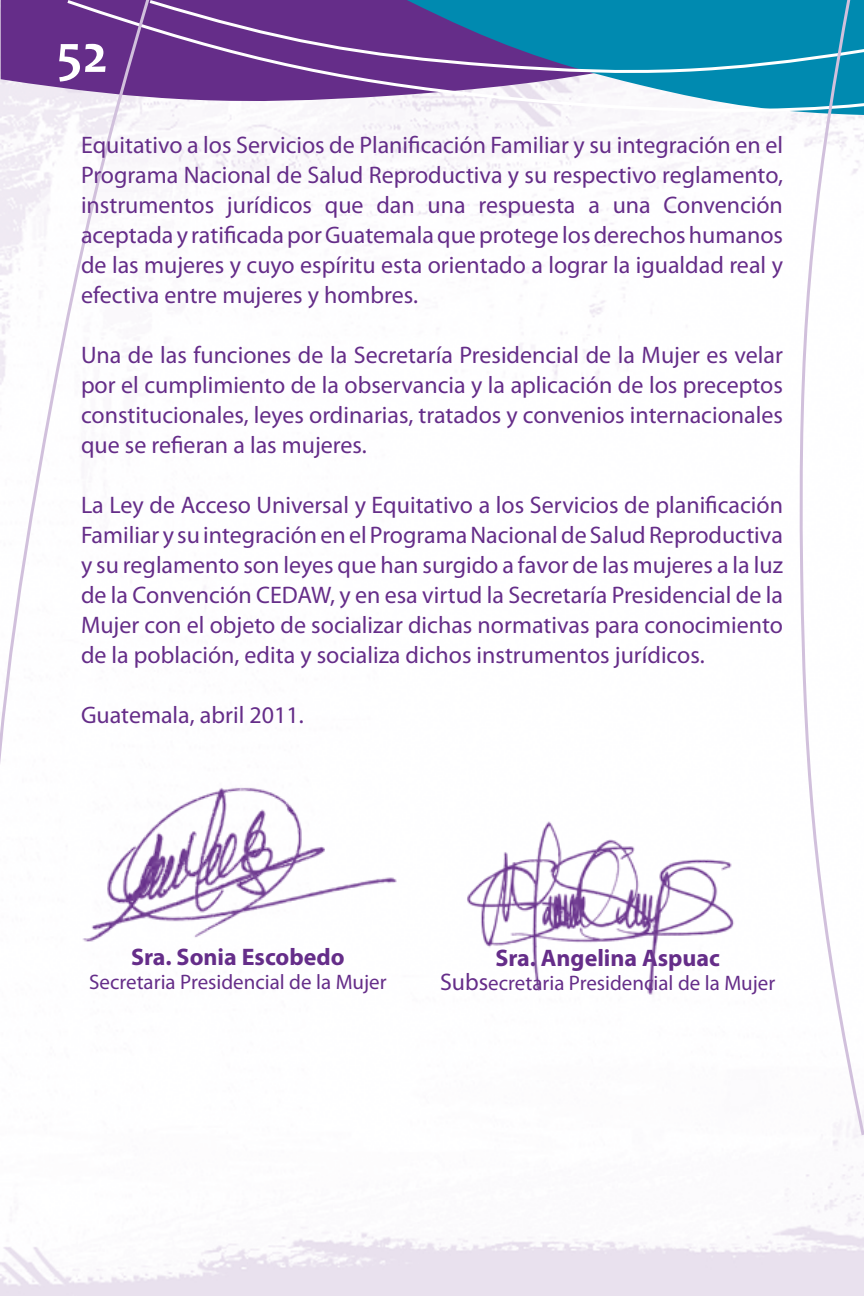
<style>
.page{position:relative;width:864px;height:1296px;background:#fff}
.page>*{position:absolute;margin:0;border:0;box-sizing:border-box;transform-origin:0 0}
.t1{font:700 54px "Candara";color:#fff}
.t2{font:24px/30px "Myriad Pro";color:#652d89;text-align:justify}
.t3{font:700 24px "Myriad Pro";color:#652d89}
.t4{font:21px "Myriad Pro";color:#652d89}
.s1{font-size:24px}
</style>
<div class="page">
<img style="left:1px;top:113px;width:863px;height:1183px">
<svg style="left:155px;top:0;width:643px;height:113px"></svg>
<svg style="left:0;top:0;width:155px;height:981px"></svg>
<svg style="left:798px;top:0;width:65px;height:1138px"></svg>
<svg style="left:863px;top:0;width:1px;height:1138px"></svg>
<img style="left:77px;top:779px;width:327px;height:168px">
<img style="left:464px;top:820px;width:278px;height:182px">
<h1 class="t1" style="left:57px;top:22px;width:53px">52</h1>
<p class="t2" style="left:81px;top:130px;width:704px">Equitativo a los Servicios de Planificación Familiar y su integración en el Programa Nacional de Salud Reproductiva y su respectivo reglamento, instrumentos jurídicos que dan una respuesta a una Convención aceptada y ratificada por Guatemala que protege los derechos humanos de las mujeres y cuyo espíritu esta orientado a lograr la igualdad real y efectiva entre mujeres y hombres.</p>
<p class="t2" style="left:81px;top:340px;width:704px">Una de las funciones de la Secretaría Presidencial de la Mujer es velar por el cumplimiento de la observancia y la aplicación de los preceptos constitucionales, leyes ordinarias, tratados y convenios internacionales que se refieran a las mujeres.</p>
<p class="t2" style="left:81px;top:490px;width:704px">La Ley de Acceso Universal y Equitativo a los Servicios de planificación Familiar y su integración en el Programa Nacional de Salud Reproductiva y su reglamento son leyes que han surgido a favor de las mujeres a la luz de la Convención CEDAW, y en esa virtud la Secretaría Presidencial de la Mujer con el objeto de socializar dichas normativas para conocimiento de la población, edita y socializa dichos instrumentos jurídicos.</p>
<p class="t2" style="left:81px;top:700px;width:224px">Guatemala, abril 2011.</p>
<p class="t3" style="left:131px;top:941px;width:215px">Sra. Sonia Escobedo</p>
<p class="t4" style="left:89px;top:969px;width:299px">Secretaria Presidencial de la Mujer</p>
<p class="t3" style="left:495px;top:942px;width:226px">Sra. Angelina Aspuac</p>
<p class="t4" style="left:440px;top:970px;width:337px"><span class="s1">Subs</span>ecretaria Presidencial de la Mujer</p>
</div>
